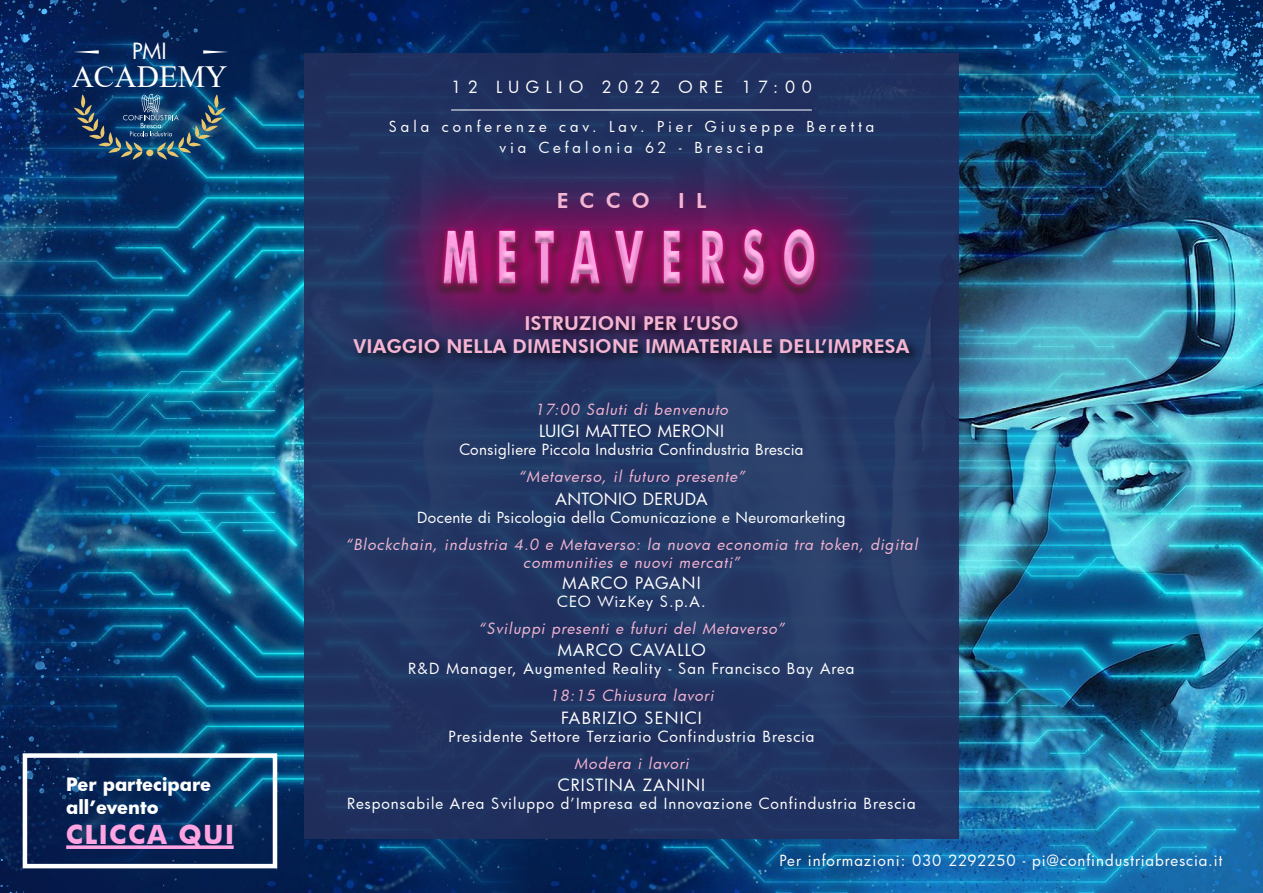
<style>
.page{position:relative;width:1263px;height:893px;background:#fff}
.page>*{position:absolute;margin:0;border:0;box-sizing:border-box;transform-origin:0 0}
.t1{font:30.75px "Times New Roman";color:#fff}
.t2{font:700 25.5px "Futura";letter-spacing:.075em;color:#ffa4e3}
.t3{font:21.9px "Futura";color:#fff}
.t4{font:800 20.85px "Futura BT";color:#f5b5d2}
.t5{font:800 19.2px/23px "Futura BT";letter-spacing:.01em;color:#f5b5d2;text-align:center}
.t6{font:700 18px/22.5px "Futura";color:#fff}
.t7{font:16.5px "Futura";letter-spacing:.03em;color:#fff}
.t8{font:16.5px "Futura";letter-spacing:.07em;color:#fff}
.t9{font:16.5px "Futura";letter-spacing:.05em;color:#fff}
.t10{font:16.35px "Futura";letter-spacing:.4em;color:#fff}
.t11{font:15px "Futura";letter-spacing:.055em;color:#fff}
.t12{font:italic 15px/18px "Futura";letter-spacing:.065em;color:#f5b5d2;text-align:center}
.t13{font:15px "Futura";letter-spacing:.03em;color:#fff}
.t14{font:15px "Futura";letter-spacing:.025em;color:#fff}
.t15{font:14.7px/21.3px "Futura";letter-spacing:.265em;color:#fff;text-align:center}
</style>
<div class="page">
<img style="left:0;top:0;width:1263px;height:893px">
<div style="left:304px;top:54px;width:655px;height:785px;background:#232f5d"></div>
<svg style="left:66px;top:845px;width:168px;height:4px"></svg>
<svg style="left:203px;top:50px;width:26px;height:4px"></svg>
<svg style="left:73px;top:50px;width:26px;height:4px"></svg>
<img style="left:74px;top:94px;width:152px;height:66px">
<hr style="left:451px;top:110px;width:361px;height:1px;background:#fff">
<img style="left:383px;top:117px;width:490px;height:277px">
<div style="left:350px;top:313px;width:571px;height:52px;background:#000;opacity:.75"></div>
<div style="left:23px;top:753px;width:254px;height:115px;border:4px solid #fff"></div>
<h3 class="t3" style="left:132px;top:36px;width:36px">PMI</h3>
<h1 class="t1" style="left:72px;top:56px;width:157px">ACADEMY</h1>
<p class="t6" style="left:66px;top:773px;width:146px">Per partecipare all’evento</p>
<h2 class="t2" style="left:66px;top:816px;width:169px">CLICCA QUI</h2>
<p class="t10" style="left:451px;top:76px;width:362px">12 LUGLIO 2022 ORE 17:00</p>
<p class="t15" style="left:389px;top:115px;width:487px">Sala conferenze cav. Lav. Pier Giuseppe Beretta via Cefalonia 62 - Brescia</p>
<h3 class="t4" style="left:557px;top:188px;width:95px">ECCO</h3>
<h3 class="t4" style="left:678px;top:188px;width:30px">I L</h3>
<p class="t5" style="left:353px;top:311px;width:557px">ISTRUZIONI PER L’USO<br>VIAGGIO NELLA DIMENSIONE IMMATERIALE DELL’IMPRESA</p>
<p class="t12" style="left:535px;top:400px;width:195px">17:00 Saluti di benvenuto</p>
<p class="t7" style="left:539px;top:420px;width:186px">LUIGI MATTEO MERONI</p>
<p class="t14" style="left:459px;top:440px;width:346px">Consigliere Piccola Industria Confindustria Brescia</p>
<p class="t12" style="left:518px;top:467px;width:228px">“Metaverso, il futuro presente”</p>
<p class="t7" style="left:555px;top:487px;width:154px">ANTONIO DERUDA</p>
<p class="t13" style="left:417px;top:507px;width:430px">Docente di Psicologia della Comunicazione e Neuromarketing</p>
<p class="t12" style="left:345px;top:535px;width:573px">“Blockchain, industria 4.0 e Metaverso: la nuova economia tra token, digital communities e nuovi mercati”</p>
<p class="t9" style="left:562px;top:571px;width:140px">MARCO PAGANI</p>
<p class="t11" style="left:557px;top:591px;width:150px">CEO WizKey S.p.A.</p>
<p class="t12" style="left:479px;top:619px;width:307px">“Sviluppi presenti e futuri del Metaverso”</p>
<p class="t9" style="left:557px;top:639px;width:150px">MARCO CAVALLO</p>
<p class="t11" style="left:408px;top:659px;width:448px">R&amp;D Manager, Augmented Reality - San Francisco Bay Area</p>
<p class="t12" style="left:549px;top:686px;width:166px">18:15 Chiusura lavori</p>
<p class="t8" style="left:561px;top:706px;width:142px">FABRIZIO SENICI</p>
<p class="t11" style="left:448px;top:726px;width:368px">Presidente Settore Terziario Confindustria Brescia</p>
<p class="t12" style="left:574px;top:754px;width:116px">Modera i lavori</p>
<p class="t8" style="left:558px;top:774px;width:149px">CRISTINA ZANINI</p>
<p class="t11" style="left:347px;top:794px;width:570px">Responsabile Area Sviluppo d’Impresa ed Innovazione Confindustria Brescia</p>
<p class="t11" style="left:780px;top:850px;width:444px">Per informazioni: 030 2292250 - pi@confindustriabrescia.it</p>
</div>
